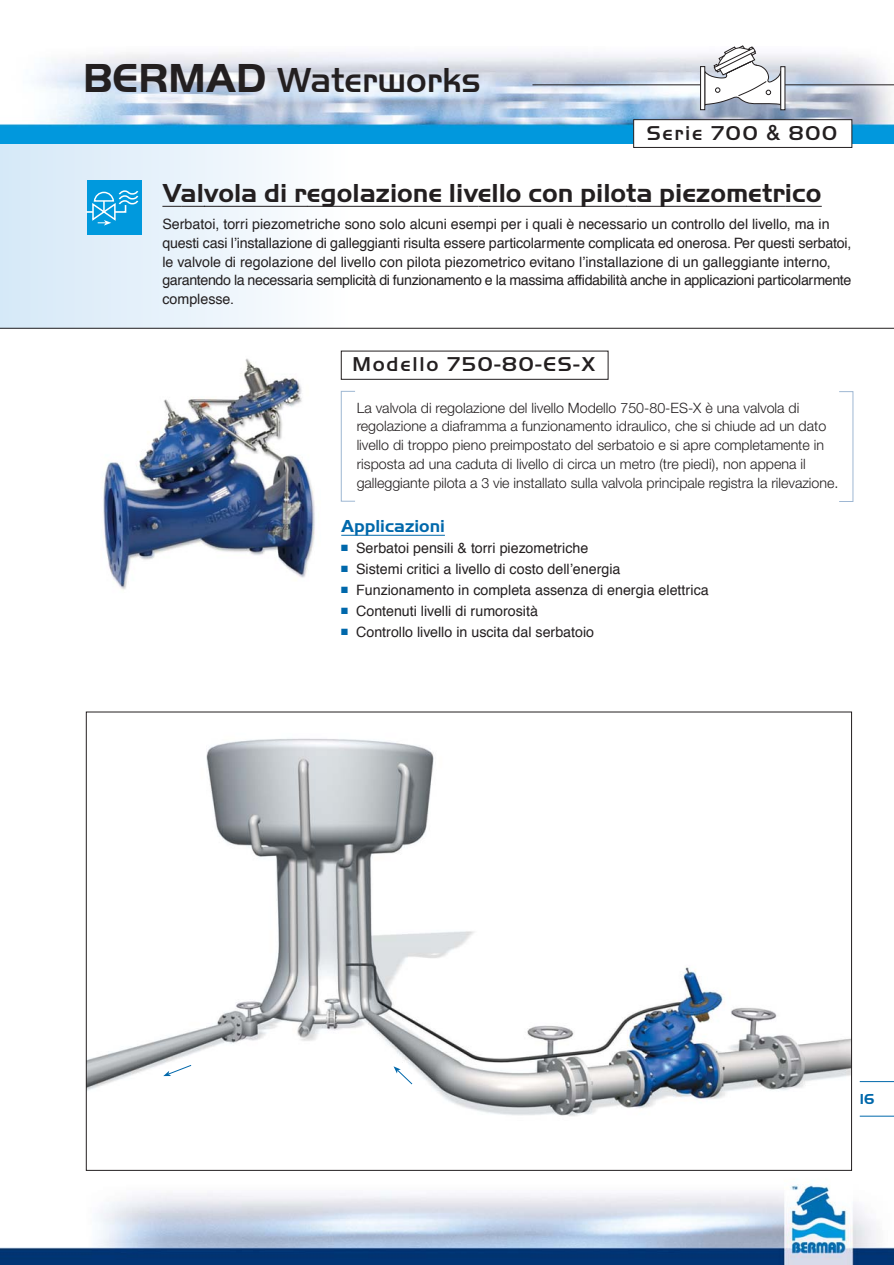
<style>
.page{position:relative;width:894px;height:1265px;background:#fff}
.page>*{position:absolute;margin:0;border:0;box-sizing:border-box;transform-origin:0 0}
.t1{font:500 36px "Handel Got D";letter-spacing:-.005em;color:#231f20}
.t2{font:700 27px "Handel Got D";color:#231f20}
.t3{font:500 20.85px "Handel Got D";letter-spacing:.085em;color:#231f20}
.t4{font:700 18px "Handel Got D";color:#0068ab}
.t5{font:700 15px "Handel Got D";color:#0068ab}
.t6{font:14.25px/18.8px "Helvetica";color:#231f20}
.t7{font:300 14.25px/18.8px "Helvetica Neue";color:#231f20}
.s1{font-weight:700;font-size:42px}
.s2{font-family:"Helvetica Neue"}
.s3{color:#0068ab}
</style>
<div class="page">
<div style="left:0;top:142px;width:349px;height:186px;background:linear-gradient(to right,#d5e8f8,#fdfefe)"></div>
<div style="left:348px;top:142px;width:280px;height:186px;background:#fff"></div>
<img style="left:0;top:53px;width:894px;height:90px">
<hr style="left:532px;top:84px;width:362px;height:1px;background:#231f20">
<svg style="left:704px;top:45px;width:77px;height:66px"></svg>
<svg style="left:700px;top:66px;width:5px;height:44px"></svg>
<svg style="left:780px;top:66px;width:5px;height:44px"></svg>
<img style="left:103px;top:351px;width:250px;height:239px">
<img style="left:0;top:1167px;width:894px;height:97px">
<hr style="left:0;top:328px;width:894px;height:1px;background:#231f20">
<hr style="left:860px;top:1081px;width:34px;height:1px;background:#0068ab">
<hr style="left:860px;top:1115px;width:34px;height:1px;background:#0068ab">
<svg style="left:162px;top:206px;width:57px;height:1px"></svg>
<hr style="left:219px;top:206px;width:88px;height:1px;background:#231f20">
<hr style="left:307px;top:206px;width:171px;height:1px;background:#231f20">
<hr style="left:478px;top:206px;width:149px;height:1px;background:#231f20">
<hr style="left:636px;top:206px;width:126px;height:1px;background:#231f20">
<svg style="left:762px;top:206px;width:23px;height:1px"></svg>
<hr style="left:785px;top:206px;width:37px;height:1px;background:#231f20">
<hr style="left:341px;top:535px;width:104px;height:1px;background:#0068ab">
<div style="left:87px;top:180px;width:54px;height:55px;background:#09d"></div>
<svg style="left:85px;top:189px;width:54px;height:36px"></svg>
<div style="left:341px;top:391px;width:14px;height:110px;border:1px solid #9eb7d3"></div>
<div style="left:839px;top:391px;width:14px;height:111px;border:1px solid #9eb7d3"></div>
<img style="left:88px;top:738px;width:762px;height:430px">
<svg style="left:163px;top:1064px;width:29px;height:11px"></svg>
<svg style="left:394px;top:1066px;width:19px;height:19px"></svg>
<div style="left:633px;top:119px;width:219px;height:29px;background:#fff;border:1px solid #231f20"></div>
<div style="left:341px;top:351px;width:267px;height:28px;background:#fff"></div>
<h1 class="t1" style="left:83px;top:66px;width:399px"><span class="s1">BERMAD</span> Waterworks</h1>
<h3 class="t3" style="left:647px;top:125px;width:192px">Serie 700 <span class="s2">&amp;</span> 800</h3>
<h2 class="t2" style="left:162px;top:182px;width:661px">Valvola di regolazione livello con pilota piezometrico</h2>
<p class="t6" style="left:162px;top:216px;width:691px">Serbatoi, torri piezometriche sono solo alcuni esempi per i quali è necessario un controllo del livello, ma in questi casi l’installazione di galleggianti risulta essere particolarmente complicata ed onerosa. Per questi serbatoi, le valvole di regolazione del livello con pilota piezometrico evitano l’installazione di un galleggiante interno, garantendo la necessaria semplicità di funzionamento e la massima affidabilità anche in applicazioni particolarmente complesse.</p>
<h3 class="t3" style="left:352px;top:356px;width:244px">Modello 750-80-ES-X</h3>
<p class="t7" style="left:357px;top:400px;width:483px">La valvola di regolazione del livello Modello 750-80-ES-X è una valvola di regolazione a diaframma a funzionamento idraulico, che si chiude ad un dato livello di troppo pieno preimpostato del serbatoio e si apre completamente in risposta ad una caduta di livello di circa un metro (tre piedi), non appena il galleggiante pilota a 3 vie installato sulla valvola principale registra la rilevazione.</p>
<p class="t4" style="left:341px;top:519px;width:105px">Applicazioni</p>
<p class="t6" style="left:341px;top:540px;width:249px"><span class="s3">■</span> Serbatoi pensili &amp; torri piezometriche</p>
<p class="t6" style="left:341px;top:561px;width:281px"><span class="s3">■</span> Sistemi critici a livello di costo dell’energia</p>
<p class="t6" style="left:341px;top:582px;width:369px"><span class="s3">■</span> Funzionamento in completa assenza di energia elettrica</p>
<p class="t6" style="left:341px;top:603px;width:198px"><span class="s3">■</span> Contenuti livelli di rumorosità</p>
<p class="t6" style="left:341px;top:624px;width:254px"><span class="s3">■</span> Controllo livello in uscita dal serbatoio</p>
<p class="t5" style="left:860px;top:1093px;width:16px">16</p>
</div>
